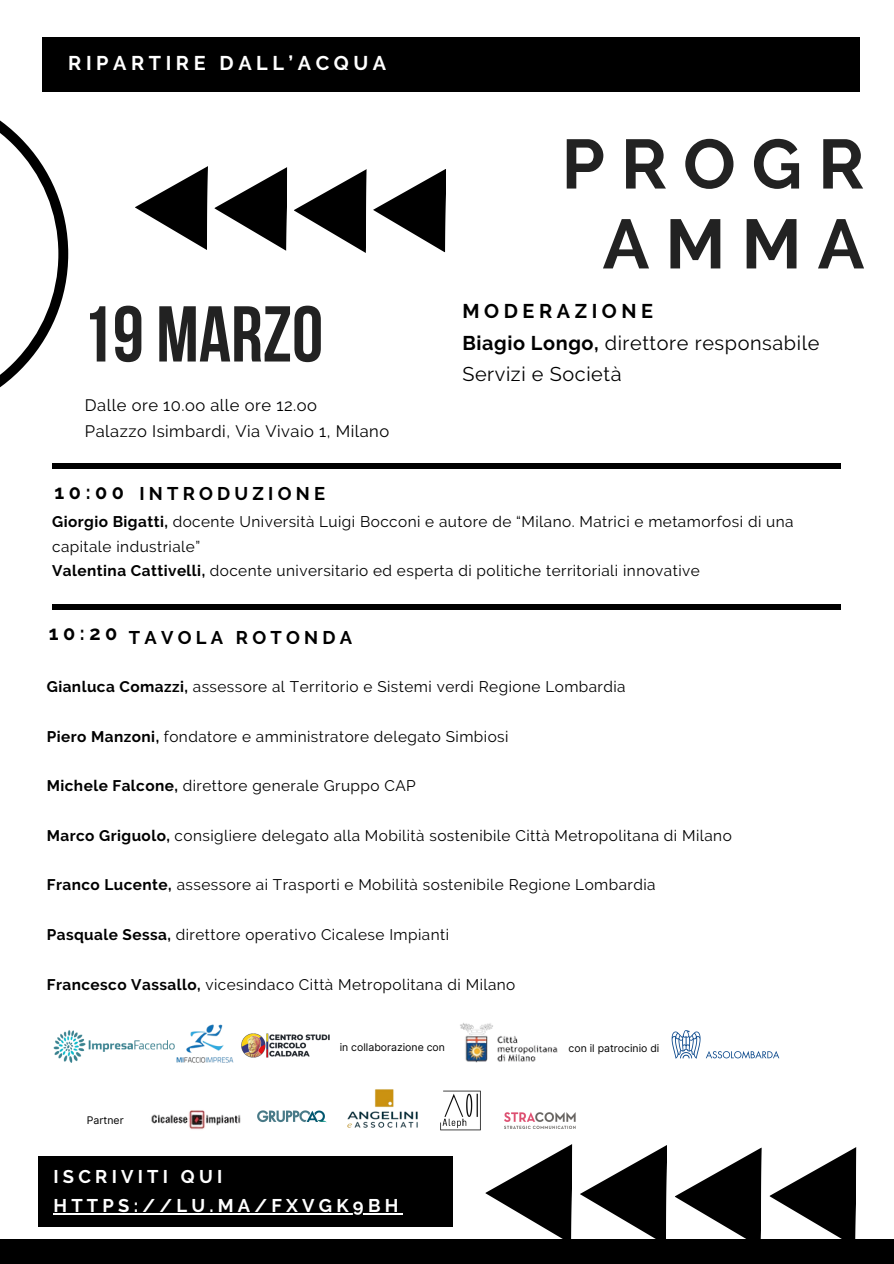
<style>
.page{position:relative;width:894px;height:1264px;background:#fff}
.page>*{position:absolute;margin:0;border:0;box-sizing:border-box;transform-origin:0 0}
.t1{font:700 78.9px "Bebas Neue";color:#222}
.t2{font:700 69.45px/79.8px "Raleway";letter-spacing:.23em;color:#222;text-align:center}
.t3{font:19.8px/31.5px "Raleway";letter-spacing:.03em;color:#000}
.t4{font:700 19.8px "Raleway";letter-spacing:.23em;color:#000}
.t5{font:700 19.8px "Raleway";letter-spacing:.23em;color:#fff}
.t6{font:700 18.3px "Raleway";letter-spacing:.23em;color:#fff}
.t7{font:700 18.3px "Raleway";letter-spacing:.23em;color:#000}
.t8{font:16.5px/25.8px "Raleway";letter-spacing:.03em;color:#000}
.t9{font:15.3px/24.8px "Raleway";letter-spacing:.03em;color:#000}
.t10{font:10.5px "Inter";color:#000}
.s1{font-weight:700}
</style>
<div class="page">
<div style="left:43px;top:38px;width:816px;height:54px;background:#000"></div>
<svg style="left:0;top:89px;width:68px;height:299px"></svg>
<svg style="left:373px;top:169px;width:73px;height:84px"></svg>
<svg style="left:294px;top:169px;width:73px;height:84px"></svg>
<svg style="left:214px;top:167px;width:73px;height:84px"></svg>
<svg style="left:135px;top:166px;width:73px;height:84px"></svg>
<div style="left:52px;top:463px;width:788px;height:6px;background:#000"></div>
<div style="left:0;top:1239px;width:893px;height:24px;background:#000"></div>
<div style="left:52px;top:604px;width:788px;height:5px;background:#000"></div>
<div style="left:38px;top:1155px;width:414px;height:71px;background:#000"></div>
<svg style="left:769px;top:1147px;width:87px;height:92px"></svg>
<svg style="left:675px;top:1148px;width:86px;height:91px"></svg>
<svg style="left:580px;top:1145px;width:87px;height:94px"></svg>
<svg style="left:485px;top:1144px;width:87px;height:95px"></svg>
<img style="left:53px;top:1030px;width:120px;height:33px">
<img style="left:460px;top:1023px;width:98px;height:40px">
<img style="left:173px;top:1024px;width:61px;height:39px">
<img style="left:242px;top:1033px;width:87px;height:24px">
<img style="left:147px;top:1110px;width:97px;height:46px">
<img style="left:504px;top:1112px;width:72px;height:16px">
<img style="left:347px;top:1089px;width:69px;height:39px">
<img style="left:257px;top:1110px;width:70px;height:13px">
<img style="left:416px;top:1090px;width:88px;height:64px">
<img style="left:671px;top:1030px;width:109px;height:29px">
<hr style="left:53px;top:1213px;width:349px;height:1px;background:#fff">
<h3 class="t5" style="left:68px;top:52px;width:319px">RIPARTIRE DALL’ACQUA</h3>
<h3 class="t1" style="left:81px;top:302px;width:243px">19 MARZO</h3>
<h5 class="t8" style="left:85px;top:392px;width:306px">Dalle ore 10.oo alle ore 12.oo<br>Palazzo Isimbardi, Via Vivaio 1, Milano</h5>
<h5 class="t4" style="left:55px;top:481px;width:71px">10:00</h5>
<h5 class="t7" style="left:139px;top:483px;width:187px">INTRODUZIONE</h5>
<h5 class="t2" style="left:561px;top:124px;width:304px">PROGR<br>AMMA</h5>
<h5 class="t4" style="left:462px;top:299px;width:192px">MODERAZIONE</h5>
<h5 class="t3" style="left:462px;top:327px;width:358px"><span class="s1">Biagio Longo,</span> direttore responsabile<br>Servizi e Società</h5>
<p class="t9" style="left:52px;top:509px;width:742px"><span class="s1">Giorgio Bigatti,</span> docente Università Luigi Bocconi e autore de “Milano. Matrici e metamorfosi di una capitale industriale”<br><span class="s1">Valentina Cattivelli,</span> docente universitario ed esperta di politiche territoriali innovative</p>
<p class="t4" style="left:49px;top:621px;width:70px">10:20</p>
<h3 class="t7" style="left:129px;top:626px;width:224px">TAVOLA ROTONDA</h3>
<h2 class="t9" style="left:47px;top:674px;width:580px"><span class="s1">Gianluca Comazzi,</span> assessore al Territorio e Sistemi verdi Regione Lombardia</h2>
<h1 class="t9" style="left:47px;top:724px;width:463px"><span class="s1">Piero Manzoni,</span> fondatore e amministratore delegato Simbiosi</h1>
<h3 class="t9" style="left:47px;top:773px;width:370px"><span class="s1">Michele Falcone,</span> direttore generale Gruppo CAP</h3>
<h4 class="t9" style="left:47px;top:823px;width:686px"><span class="s1">Marco Griguolo,</span> consigliere delegato alla Mobilità sostenibile Città Metropolitana di Milano</h4>
<h5 class="t9" style="left:47px;top:872px;width:610px"><span class="s1">Franco Lucente,</span> assessore ai Trasporti e Mobilità sostenibile Regione Lombardia</h5>
<p class="t9" style="left:47px;top:922px;width:404px"><span class="s1">Pasquale Sessa,</span> direttore operativo Cicalese Impianti</p>
<h3 class="t9" style="left:47px;top:971px;width:470px"><span class="s1">Francesco Vassallo,</span> vicesindaco Città Metropolitana di Milano</h3>
<h3 class="t10" style="left:87px;top:1114px;width:38px">Partner</h3>
<p class="t10" style="left:339px;top:1040px;width:107px">in collaborazione con</p>
<h5 class="t6" style="left:53px;top:1165px;width:170px">ISCRIVITI QUI</h5>
<p class="t6" style="left:53px;top:1194px;width:346px">HTTPS://LU.MA/FXVGK9BH</p>
<h5 class="t10" style="left:568px;top:1042px;width:92px">con il patrocinio di</h5>
</div>
